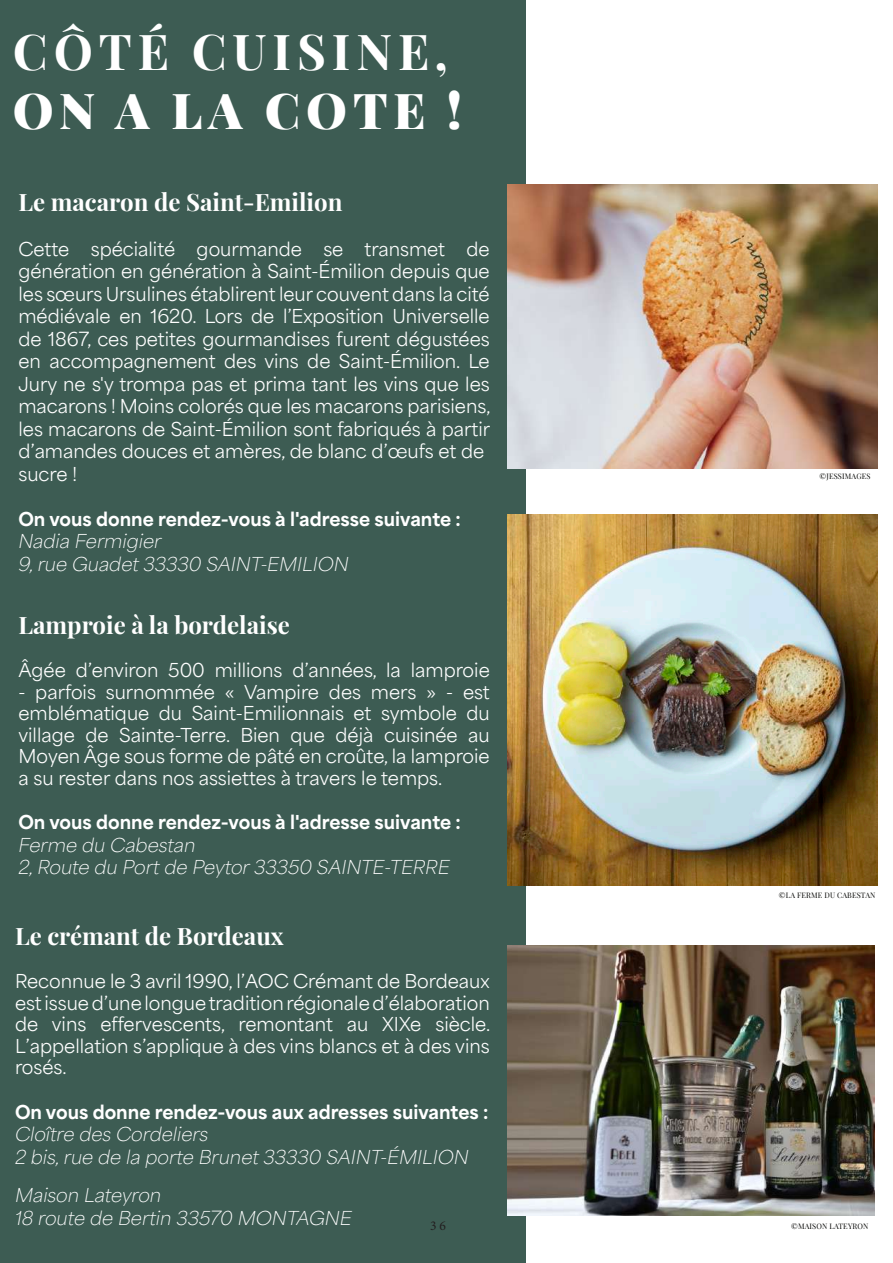
<style>
.page{position:relative;width:893px;height:1263px;background:#fff}
.page>*{position:absolute;margin:0;border:0;box-sizing:border-box;transform-origin:0 0}
.t1{font:700 49.5px "Playfair Display";letter-spacing:.12em;color:#fff}
.t2{font:900 49.5px "Playfair Display";letter-spacing:.12em;color:#fff}
.t3{font:700 24px "Playfair Display";color:#fff}
.t4{font:18px/22.5px "Area Normal";color:#fff;text-align:justify}
.t5{font:italic 100 18px/22.5px "Area Normal";color:#fff}
.t6{font:800 18px "Area Normal";color:#fff}
.t7{font:13.5px "Minion Pro";color:#231f20}
.t8{font:7.5px "Playfair Display";letter-spacing:.02em;color:#040503}
</style>
<div class="page">
<div style="left:0;top:0;width:525px;height:1263px;background:#3d5c53"></div>
<img style="left:507px;top:184px;width:371px;height:284px">
<img style="left:507px;top:514px;width:371px;height:371px">
<img style="left:507px;top:946px;width:367px;height:270px">
<h1 class="t1" style="left:13px;top:12px;width:437px">CÔTÉ CUISINE,</h1>
<h1 class="t2" style="left:13px;top:71px;width:450px">ON A LA COTE !</h1>
<h2 class="t3" style="left:18px;top:183px;width:326px">Le macaron de Saint-Emilion</h2>
<p class="t4" style="left:18px;top:235px;width:473px;text-align:left">Cette spécialité gourmande se transmet de génération en génération à Saint-Émilion depuis que les sœurs Ursulines établirent leur couvent dans la cité médiévale en 1620. Lors de l’Exposition Universelle de 1867, ces petites gourmandises furent dégustées en accompagnement des vins de Saint-Émilion. Le Jury ne s'y trompa pas et prima tant les vins que les macarons ! Moins colorés que les macarons parisiens, les macarons de Saint-Émilion sont fabriqués à partir d’amandes douces et amères, de blanc d’œufs et de sucre !</p>
<p class="t6" style="left:18px;top:502px;width:444px">On vous donne rendez-vous à l'adresse suivante :</p>
<p class="t5" style="left:18px;top:528px;width:332px">Nadia Fermigier<br>9, rue Guadet 33330 SAINT-EMILION</p>
<h2 class="t3" style="left:18px;top:607px;width:273px">Lamproie à la bordelaise</h2>
<p class="t4" style="left:18px;top:657px;width:473px">Âgée d’environ 500 millions d’années, la lamproie</p>
<p class="t4" style="left:18px;top:679px;width:473px;line-height:21.6px">- parfois surnommée « Vampire des mers » - est emblématique du Saint-Emilionnais et symbole du village de Sainte-Terre. Bien que déjà cuisinée au Moyen Âge sous forme de pâté en croûte, la lamproie a su rester dans nos assiettes à travers le temps.</p>
<p class="t6" style="left:18px;top:806px;width:444px">On vous donne rendez-vous à l'adresse suivante :</p>
<p class="t5" style="left:18px;top:831px;width:433px">Ferme du Cabestan<br>2, Route du Port de Peytor 33350 SAINTE-TERRE</p>
<h2 class="t3" style="left:15px;top:917px;width:270px">Le crémant de Bordeaux</h2>
<p class="t4" style="left:15px;top:968px;width:477px;line-height:21.6px">Reconnue le 3 avril 1990, l’AOC Crémant de Bordeaux est issue d’une longue tradition régionale d’élaboration de vins effervescents, remontant au XIXe siècle.<br>L’appellation s’applique à des vins blancs et à des vins rosés.</p>
<p class="t6" style="left:15px;top:1095px;width:475px">On vous donne rendez-vous aux adresses suivantes :</p>
<p class="t5" style="left:15px;top:1120px;width:455px">Cloître des Cordeliers<br>2 bis, rue de la porte Brunet 33330 SAINT-ÉMILION</p>
<p class="t5" style="left:15px;top:1182px;width:338px">Maison Lateyron<br>18 route de Bertin 33570 MONTAGNE</p>
<p class="t7" style="left:430px;top:1216px;width:17px">36</p>
<p class="t8" style="left:820px;top:471px;width:52px">©JESSIMAGES</p>
<p class="t8" style="left:779px;top:889px;width:98px">©LA FERME DU CABESTAN</p>
<p class="t8" style="left:791px;top:1220px;width:79px">©MAISON LATEYRON</p>
</div>
